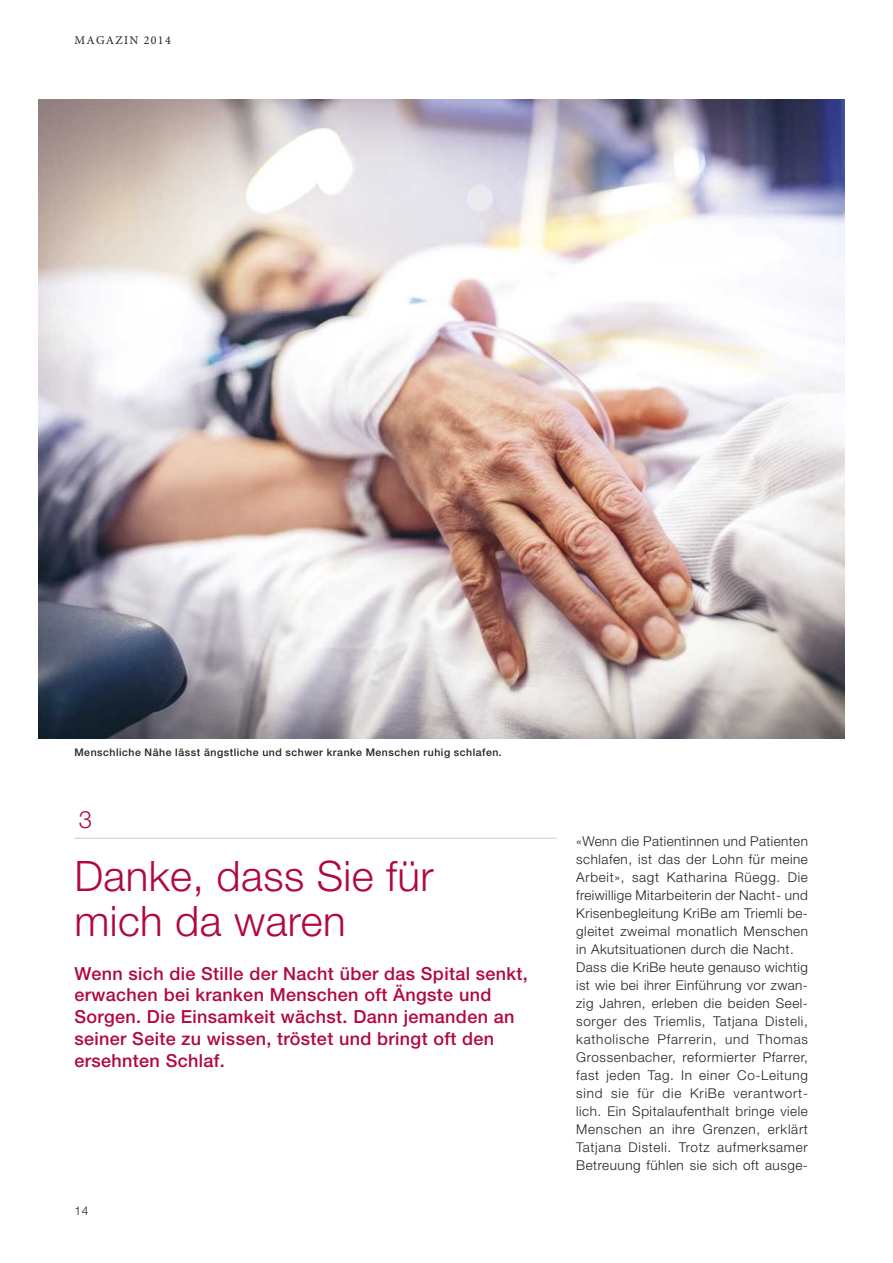
<style>
.page{position:relative;width:893px;height:1263px;background:#fff}
.page>*{position:absolute;margin:0;border:0;box-sizing:border-box;transform-origin:0 0}
.t1{font:300 42px/45px "Helvetica Neue LT Std";letter-spacing:.01em;color:#b1093d}
.t2{font:300 24px "Helvetica Neue LT Std";color:#b1093d}
.t3{font:500 18px/21.8px "Helvetica Neue LT Std";letter-spacing:.02em;color:#b1093d}
.t4{font:300 13.5px/18px "Helvetica Neue LT Std";letter-spacing:.04em;color:#222221}
.t5{font:12px "Minion Pro";letter-spacing:.11em;color:#222221}
.t6{font:300 12px "Helvetica Neue LT Std";color:#222221}
.t7{font:500 10.5px "Helvetica Neue LT Std";letter-spacing:.05em;color:#222221}
</style>
<div class="page">
<hr style="left:74px;top:838px;width:483px;height:1px;background:#cecdbc">
<img style="left:38px;top:100px;width:806px;height:638px">
<p class="t5" style="left:74px;top:32px;width:98px">MAGAZIN 2014</p>
<p class="t7" style="left:74px;top:746px;width:429px">Menschliche Nähe lässt ängstliche und schwer kranke Menschen ruhig schlafen.</p>
<h2 class="t2" style="left:79px;top:805px;width:15px">3</h2>
<h1 class="t1" style="left:74px;top:853px;width:361px">Danke, dass Sie für mich da waren</h1>
<h3 class="t3" style="left:74px;top:962px;width:455px">Wenn sich die Stille der Nacht über das Spital senkt, erwachen bei kranken Menschen oft Ängste und Sorgen. Die Einsamkeit wächst. Dann jemanden an seiner Seite zu wissen, tröstet und bringt oft den ersehnten Schlaf.</h3>
<p class="t6" style="left:74px;top:1203px;width:16px">14</p>
<p class="t4" style="left:576px;top:832px;width:233px">«Wenn die Patientinnen und Patienten schlafen, ist das der Lohn für meine Arbeit», sagt Katharina Rüegg. Die freiwillige Mitarbeiterin der Nacht- und Krisenbegleitung KriBe am Triemli be&shy;gleitet zweimal monatlich Menschen in Akutsituationen durch die Nacht.<br>Dass die KriBe heute genauso wichtig ist wie bei ihrer Einführung vor zwan&shy;zig Jahren, erleben die beiden Seel&shy;sorger des Triemlis, Tatjana Disteli, katholische Pfarrerin, und Thomas Grossenbacher, reformierter Pfarrer, fast jeden Tag. In einer Co-Leitung sind sie für die KriBe verantwort&shy;lich. Ein Spitalaufenthalt bringe viele Menschen an ihre Grenzen, erklärt Tatjana Disteli. Trotz aufmerksamer Betreuung fühlen sie sich oft ausge-</p>
</div>
